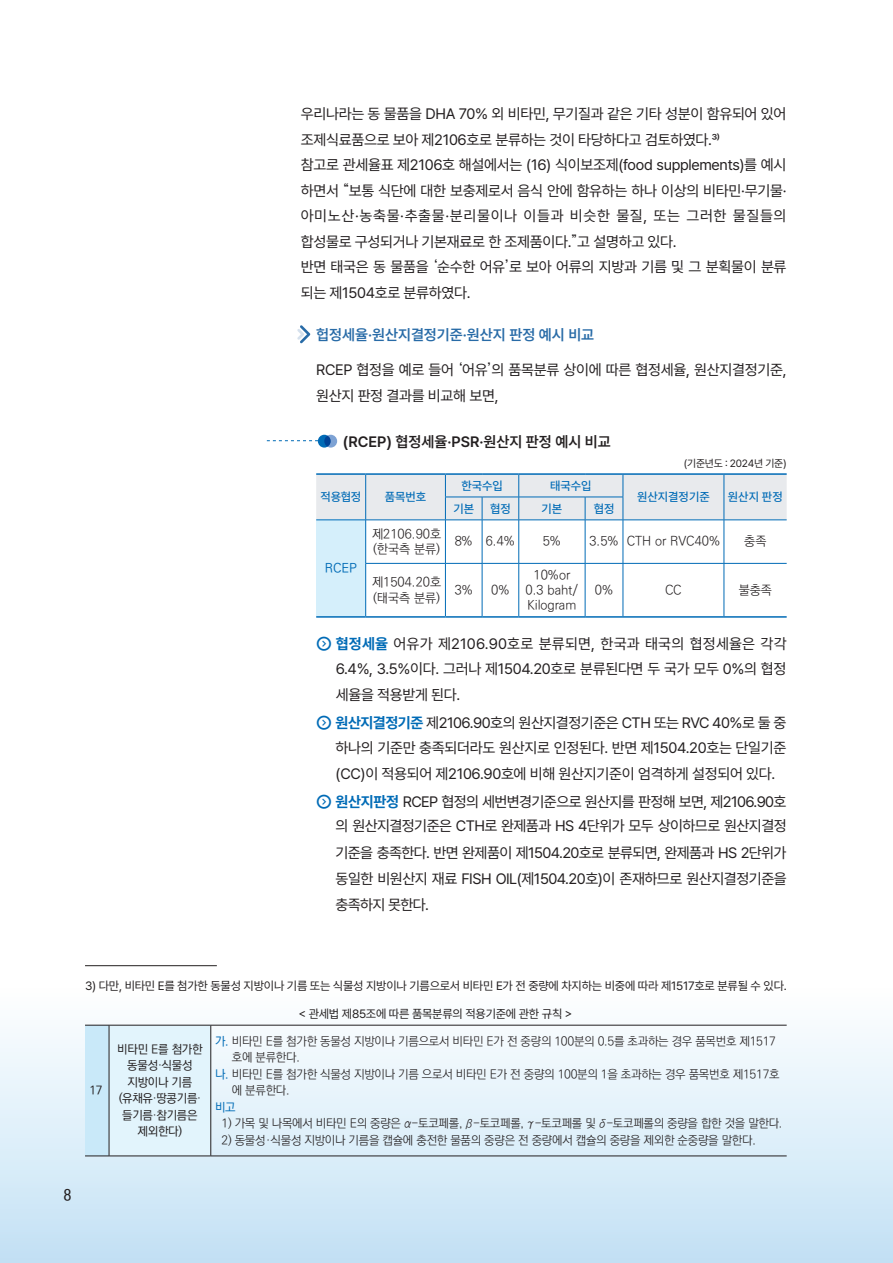
<style>
.page{position:relative;width:893px;height:1263px;background:#fff}
.page>*{position:absolute;margin:0;border:0;box-sizing:border-box;transform-origin:0 0}
.t1{font:16.5px "Se H CB";color:#231f20}
.t2{font:15px/25.5px "Pretendard";letter-spacing:-.02em;color:#231f20}
.t3{font:15px/24.8px "Pretendard";letter-spacing:.01em;color:#231f20}
.t4{font:15px/24.8px "Pretendard";letter-spacing:-.04em;color:#231f20}
.t5{font:600 15px "Pretendard";color:#231f20}
.t6{font:600 15px "Pretendard";color:#286ba7}
.t7{font:300 12.75px/15.3px "Ko Pub Dotum";color:#231f20}
.t8{font:500 12.75px "Ko Pub Dotum";color:#006bb6}
.t9{font:300 12px "Ko Pub Dotum";letter-spacing:-.02em;color:#231f20}
.t10{font:12px "Pretendard";letter-spacing:-.02em;color:#231f20}
.t11{font:12px/16.5px "Ko Pub World Dotum PM";letter-spacing:-.02em;color:#231f20;text-align:center}
.t12{font:500 12px "Pretendard";color:#006bb6}
.t13{font:500 12px "Ko Pub Dotum";color:#006bb6}
.t14{font:10.5px "Pretendard";letter-spacing:-.02em;color:#231f20}
.s1{font-family:"Ko Pub Dotum";font-weight:500}
.s2{font-weight:700;color:#006bb6}
.s3{font-weight:500;color:#006bb6}
</style>
<div class="page">
<div style="left:0;top:929px;width:893px;height:334px;background:linear-gradient(to bottom,#fff,#c4e1f4)"></div>
<hr style="left:85px;top:965px;width:132px;height:1px;background:#231f20">
<div style="left:85px;top:1025px;width:24px;height:131px;background:#c9e9f9"></div>
<div style="left:109px;top:1025px;width:102px;height:131px;background:#e2f4fc"></div>
<svg style="left:85px;top:1025px;width:24px;height:1px"></svg>
<hr style="left:109px;top:1025px;width:102px;height:1px;background:#231f20">
<hr style="left:109px;top:1025px;width:1px;height:131px;background:#231f20">
<hr style="left:211px;top:1025px;width:576px;height:1px;background:#231f20">
<hr style="left:211px;top:1025px;width:1px;height:131px;background:#231f20">
<svg style="left:85px;top:1156px;width:24px;height:1px"></svg>
<hr style="left:109px;top:1156px;width:102px;height:1px;background:#231f20">
<hr style="left:211px;top:1156px;width:576px;height:1px;background:#231f20">
<svg style="left:297px;top:325px;width:13px;height:18px"></svg>
<div style="left:318px;top:435px;width:13px;height:13px;background:#006bb6;border-radius:50%"></div>
<svg style="left:324px;top:435px;width:13px;height:13px"></svg>
<svg style="left:267px;top:440px;width:51px;height:1px"></svg>
<hr style="left:316px;top:473px;width:50px;height:2px;background:#006bb6">
<hr style="left:366px;top:473px;width:79px;height:2px;background:#006bb6">
<hr style="left:445px;top:473px;width:37px;height:2px;background:#006bb6">
<hr style="left:482px;top:473px;width:37px;height:2px;background:#006bb6">
<hr style="left:519px;top:473px;width:66px;height:2px;background:#006bb6">
<hr style="left:585px;top:473px;width:38px;height:2px;background:#006bb6">
<hr style="left:623px;top:473px;width:101px;height:2px;background:#006bb6">
<hr style="left:724px;top:473px;width:63px;height:2px;background:#006bb6">
<svg style="left:316px;top:474px;width:471px;height:142px"></svg>
<hr style="left:445px;top:520px;width:37px;height:1px;background:#006bb6">
<hr style="left:482px;top:520px;width:37px;height:1px;background:#006bb6">
<hr style="left:519px;top:520px;width:66px;height:1px;background:#006bb6">
<hr style="left:585px;top:520px;width:38px;height:1px;background:#006bb6">
<hr style="left:316px;top:616px;width:50px;height:2px;background:#006bb6">
<hr style="left:366px;top:616px;width:79px;height:2px;background:#006bb6">
<hr style="left:445px;top:616px;width:37px;height:2px;background:#006bb6">
<hr style="left:482px;top:616px;width:37px;height:2px;background:#006bb6">
<hr style="left:519px;top:616px;width:66px;height:2px;background:#006bb6">
<hr style="left:585px;top:616px;width:38px;height:2px;background:#006bb6">
<hr style="left:623px;top:616px;width:101px;height:2px;background:#006bb6">
<hr style="left:724px;top:616px;width:63px;height:2px;background:#006bb6">
<p class="t2" style="left:301px;top:101px;width:487px">우리나라는 동 물품을 DHA 70% 외 비타민, 무기질과 같은 기타 성분이 함유되어 있어 조제식료품으로 보아 제2106호로 분류하는 것이 타당하다고 검토하였다.3)<br>참고로 관세율표 제2106호 해설에서는 (16) 식이보조제(food supplements)를 예시 하면서 <span class="s1">“</span>보통 식단에 대한 보충제로서 음식 안에 함유하는 하나 이상의 비타민·무기물· 아미노산·농축물·추출물·분리물이나 이들과 비슷한 물질, 또는 그러한 물질들의 합성물로 구성되거나 기본재료로 한 조제품이다.<span class="s1">”</span>고 설명하고 있다.<br>반면 태국은 동 물품을 <span class="s1">‘</span>순수한 어유<span class="s1">’</span>로 보아 어류의 지방과 기름 및 그 분획물이 분류 되는 제1504호로 분류하였다.</p>
<p class="t6" style="left:316px;top:323px;width:280px">헙정세율·원산지결정기준·원산지 판정 예시 비교</p>
<p class="t2" style="left:316px;top:356px;width:472px;line-height:26.2px">RCEP 협정을 예로 들어 <span class="s1">‘</span>어유<span class="s1">’</span>의 품목분류 상이에 따른 협정세율, 원산지결정기준, 원산지 판정 결과를 비교해 보면,</p>
<p class="t5" style="left:343px;top:430px;width:270px">(RCEP) 협정세율·PSR·원산지 판정 예시 비교</p>
<p class="t12" style="left:321px;top:488px;width:42px">적용협정</p>
<p class="t12" style="left:385px;top:488px;width:43px">품목번호</p>
<p class="t12" style="left:461px;top:477px;width:43px">한국수입</p>
<p class="t12" style="left:550px;top:477px;width:43px">태국수입</p>
<p class="t12" style="left:453px;top:500px;width:22px">기본</p>
<p class="t12" style="left:490px;top:500px;width:22px">협정</p>
<p class="t12" style="left:542px;top:500px;width:22px">기본</p>
<p class="t12" style="left:594px;top:500px;width:22px">협정</p>
<p class="t14" style="left:684px;top:456px;width:104px">(기준년도 : 2024년 기준)</p>
<p class="t12" style="left:637px;top:488px;width:74px">원산지결정기준</p>
<p class="t12" style="left:728px;top:488px;width:56px">원산지 판정</p>
<p class="t8" style="left:325px;top:562px;width:34px">RCEP</p>
<p class="t7" style="left:372px;top:527px;width:71px">제2106.90호 (한국측 분류)</p>
<p class="t7" style="left:455px;top:534px;width:62px">8% 6.4%</p>
<p class="t7" style="left:543px;top:534px;width:20px">5%</p>
<p class="t7" style="left:589px;top:534px;width:132px">3.5% CTH or RVC40%</p>
<p class="t7" style="left:744px;top:534px;width:24px">충족</p>
<p class="t7" style="left:372px;top:575px;width:71px">제1504.20호 (태국측 분류)</p>
<p class="t7" style="left:455px;top:583px;width:20px">3%</p>
<p class="t7" style="left:491px;top:583px;width:20px">0%</p>
<p class="t7" style="left:526px;top:568px;width:54px;text-align:center">10%or<br>0.3 baht/<br>Kilogram</p>
<p class="t7" style="left:595px;top:583px;width:20px">0%</p>
<p class="t7" style="left:665px;top:583px;width:18px">CC</p>
<p class="t7" style="left:739px;top:583px;width:35px">불충족</p>
<p class="t3" style="left:336px;top:631px;width:452px"><span class="s2">협정세율</span> 어유가 제2106.90호로 분류되면, 한국과 태국의 협정세율은 각각<br>6.4%, 3.5%이다. 그러나 제1504.20호로 분류된다면 두 국가 모두 0%의 협정</p>
<p class="t2" style="left:335px;top:680px;width:453px;line-height:27.8px">세율을 적용받게 된다.<br><span class="s2">원산지결정기준</span> 제2106.90호의 원산지결정기준은 CTH 또는 RVC 40%로 둘 중</p>
<p class="t2" style="left:335px;top:734px;width:453px;line-height:26.2px">하나의 기준만 충족되더라도 원산지로 인정된다. 반면 제1504.20호는 단일기준 (CC)이 적용되어 제2106.90호에 비해 원산지기준이 엄격하게 설정되어 있다.</p>
<p class="t4" style="left:335px;top:788px;width:453px"><span class="s2">원산지판정</span> RCEP 협정의 세번변경기준으로 원산지를 판정해 보면, 제2106.90호 의 원산지결정기준은 CTH로 완제품과 HS 4단위가 모두 상이하므로 원산지결정</p>
<p class="t2" style="left:335px;top:839px;width:453px;line-height:26.2px;text-align:justify">기준을 충족한다. 반면 완제품이 제1504.20호로 분류되면, 완제품과 HS 2단위가 동일한 비원산지 재료 FISH OIL(제1504.20호)이 존재하므로 원산지결정기준을 충족하지 못한다.</p>
<p class="t10" style="left:85px;top:977px;width:703px">3) 다만, 비타민 E를 첨가한 동물성 지방이나 기름 또는 식물성 지방이나 기름으로서 비타민 E가 전 중량에 차지하는 비중에 따라 제1517호로 분류될 수 있다.</p>
<p class="t11" style="left:89px;top:1083px;width:15px">17</p>
<p class="t11" style="left:117px;top:1041px;width:87px">비타민 E를 첨가한 동물성·식물성 지방이나 기름 (유채유·땅콩기름· 들기름·참기름은 제외한다)</p>
<p class="t10" style="left:299px;top:1005px;width:275px">&lt; 관세법 제85조에 따른 품목분류의 적용기준에 관한 규칙 &gt;</p>
<p class="t9" style="left:215px;top:1035px;width:562px"><span class="s3">가.</span> 비타민 E를 첨가한 동물성 지방이나 기름으로서 비타민 E가 전 중량의 100분의 0.5를 초과하는 경우 품목번호 제1517</p>
<p class="t9" style="left:232px;top:1051px;width:70px">호에 분류한다.</p>
<p class="t9" style="left:215px;top:1068px;width:566px"><span class="s3">나.</span> 비타민 E를 첨가한 식물성 지방이나 기름 으로서 비타민 E가 전 중량의 100분의 1을 초과하는 경우 품목번호 제1517호</p>
<p class="t9" style="left:232px;top:1084px;width:59px">에 분류한다.</p>
<p class="t13" style="left:215px;top:1101px;width:22px">비고</p>
<p class="t9" style="left:221px;top:1117px;width:563px">1) 가목 및 나목에서 비타민 E의 중량은 α-토코페롤, β-토코페롤, γ-토코페롤 및 δ-토코페롤의 중량을 합한 것을 말한다.</p>
<p class="t9" style="left:221px;top:1134px;width:536px">2) 동물성·식물성 지방이나 기름을 캡슐에 충전한 물품의 중량은 전 중량에서 캡슐의 중량을 제외한 순중량을 말한다.</p>
<p class="t1" style="left:64px;top:1186px;width:9px">8</p>
</div>
